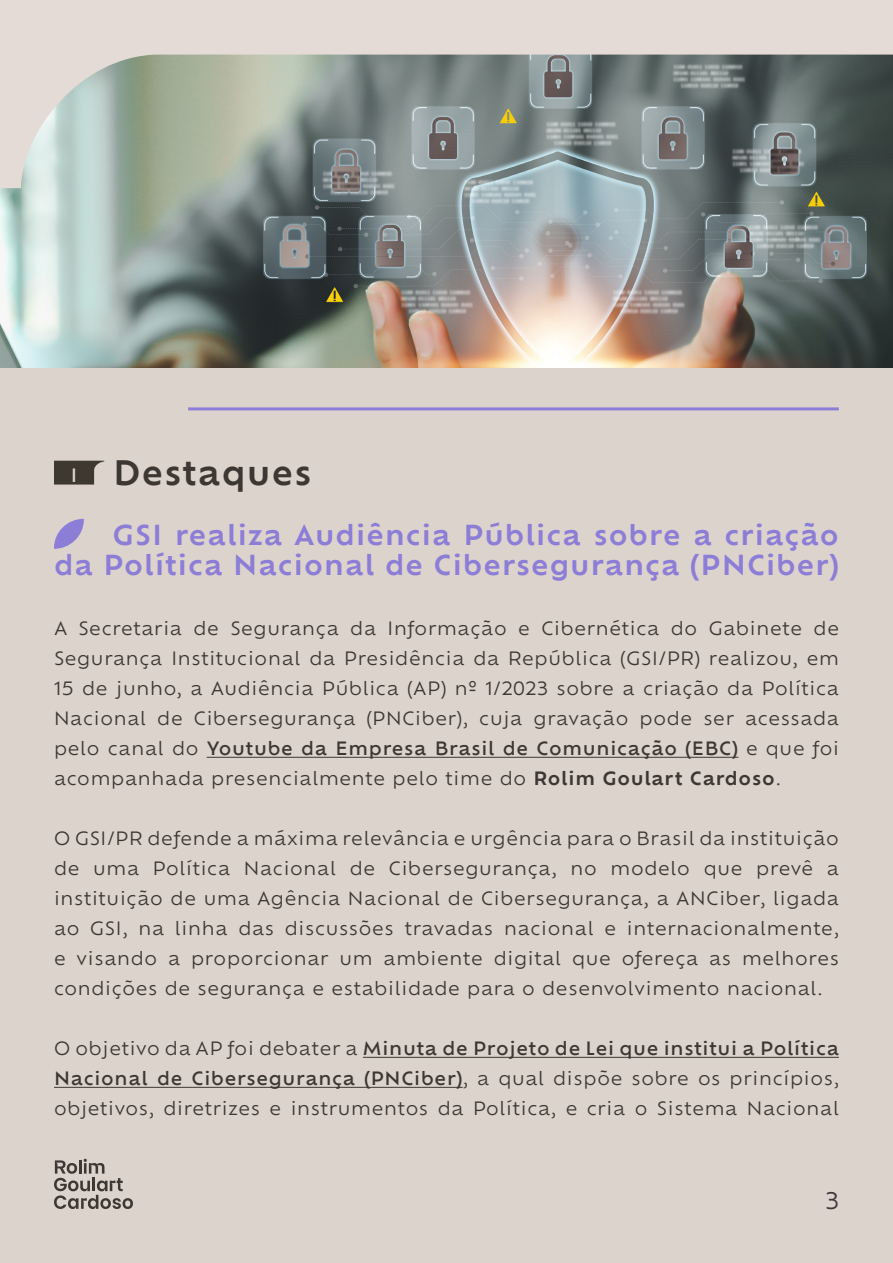
<style>
.page{position:relative;width:893px;height:1263px;background:#fff}
.page>*{position:absolute;margin:0;border:0;box-sizing:border-box;transform-origin:0 0}
.t1{font:600 33px "Ofelia Text";letter-spacing:.04em;color:#3c3732}
.t2{font:600 27px/30px "Ofelia Text";letter-spacing:.04em;color:#8c7dd7;text-align:right}
.t3{font:22.5px "Ofelia Text";color:#42363b}
.t4{font:18px/30px "Ofelia Text";letter-spacing:.04em;color:#3c3732;text-align:justify}
.t5{font:500 18px "Ofelia Text";color:#e1d4cd}
.s1{font-weight:500}
.s2{font-weight:600}
</style>
<div class="page">
<div style="left:0;top:1px;width:893px;height:1262px;background:#ddd3cd"></div>
<hr style="left:207px;top:757px;width:531px;height:1px;background:#3c3732">
<hr style="left:363px;top:1057px;width:476px;height:1px;background:#3c3732">
<hr style="left:54px;top:1087px;width:409px;height:1px;background:#3c3732">
<hr style="left:188px;top:407px;width:651px;height:3px;background:#8c7dd7">
<img style="left:0;top:188px;width:893px;height:179px">
<svg style="left:0;top:0;width:893px;height:188px"></svg>
<svg style="left:54px;top:1159px;width:79px;height:50px"></svg>
<svg style="left:54px;top:461px;width:50px;height:24px"></svg>
<svg style="left:54px;top:519px;width:30px;height:30px"></svg>
<h1 class="t1" style="left:113px;top:448px;width:200px">Destaques</h1>
<h2 class="t2" style="left:54px;top:518px;width:786px">GSI realiza Audiência Pública sobre a criação<br>da Política Nacional de Cibersegurança (PNCiber)</h2>
<p class="t4" style="left:54px;top:612px;width:786px">A Secretaria de Segurança da Informação e Cibernética do Gabinete de Segurança Institucional da Presidência da República (GSI/PR) realizou, em 15 de junho, a Audiência Pública (AP) nº 1/2023 sobre a criação da Política Nacional de Cibersegurança (PNCiber), cuja gravação pode ser acessada pelo canal do <span class="s1">Youtube da Empresa Brasil de Comunicação (EBC)</span> e que foi acompanhada presencialmente pelo time do <span class="s2">Rolim Goulart Cardoso</span>.</p>
<p class="t5" style="left:71px;top:462px;width:8px">I</p>
<p class="t4" style="left:54px;top:822px;width:786px">O GSI/PR defende a máxima relevância e urgência para o Brasil da instituição de uma Política Nacional de Cibersegurança, no modelo que prevê a instituição de uma Agência Nacional de Cibersegurança, a ANCiber, ligada ao GSI, na linha das discussões travadas nacional e internacionalmente, e visando a proporcionar um ambiente digital que ofereça as melhores condições de segurança e estabilidade para o desenvolvimento nacional.</p>
<p class="t4" style="left:54px;top:1032px;width:786px">O objetivo da AP foi debater a <span class="s1">Minuta de Projeto de Lei que institui a Política Nacional de Cibersegurança (PNCiber)</span>, a qual dispõe sobre os princípios, objetivos, diretrizes e instrumentos da Política, e cria o Sistema Nacional</p>
<p class="t3" style="left:825px;top:1183px;width:15px">3</p>
</div>
